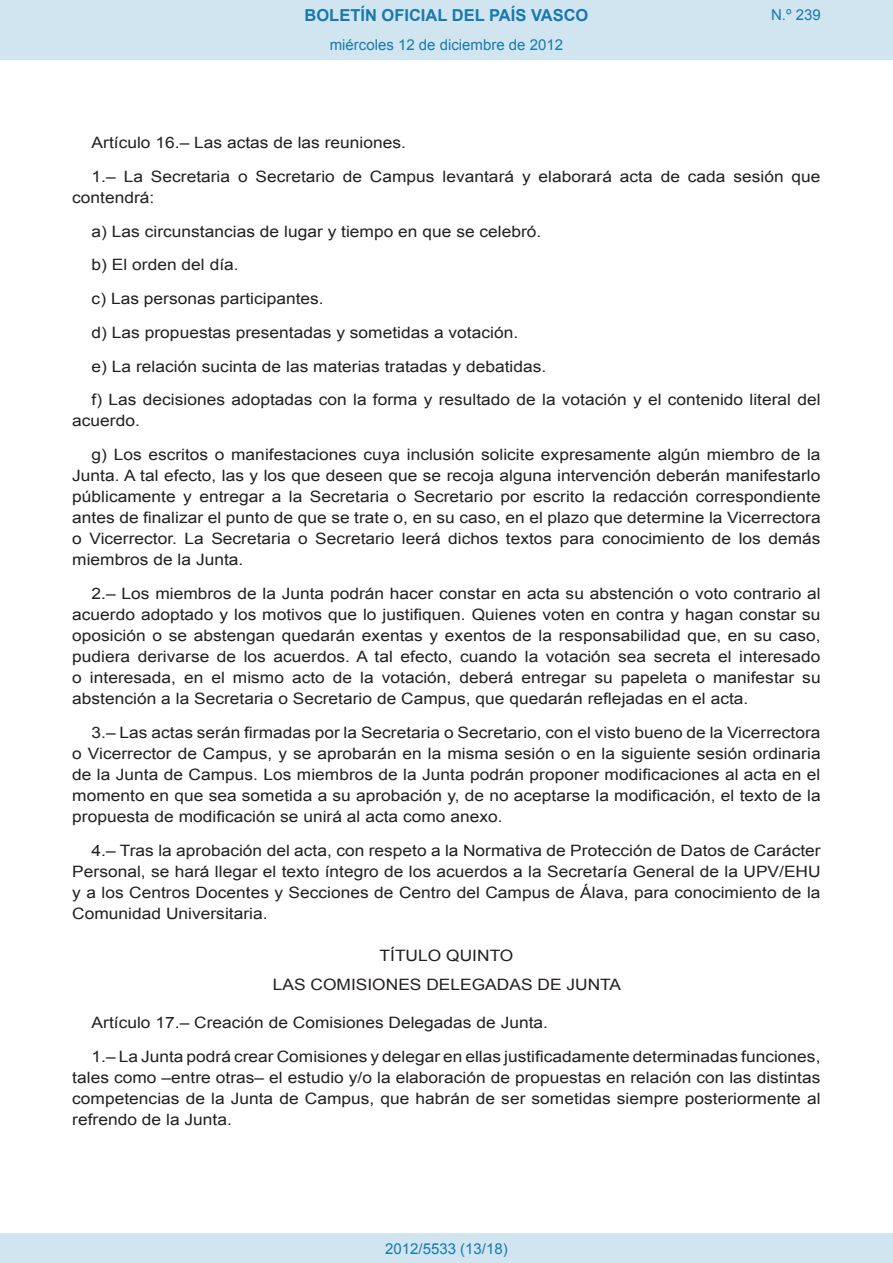
<style>
.page{position:relative;width:893px;height:1263px;background:#fff}
.page>*{position:absolute;margin:0;border:0;box-sizing:border-box;transform-origin:0 0}
.t1{font:700 16.5px "Arial";color:#1879ad}
.BOPVDetalle{font:15.6px/21px "Arial";color:#231f20;text-align:justify;scale:1.11 1}
.BOPVClave{font:15.6px "Arial";color:#231f20;scale:1.11 1}
.BOPVClaveSin{font:15.6px "Arial";color:#231f20;scale:1.11 1}
.Paginacion_Centro{font:15px "Arial";color:#1879ad}
</style>
<div class="page">
<div style="left:0;top:0;width:893px;height:60px;background:#d0e5f0"></div>
<div style="left:0;top:1233px;width:893px;height:30px;background:#d0e5f0"></div>
<p class="t1" style="left:305px;top:4px;width:285px">BOLETÍN OFICIAL DEL PAÍS VASCO</p>
<p class="Paginacion_Centro" style="left:330px;top:35px;width:235px">miércoles 12 de diciembre de 2012</p>
<p class="Paginacion_Centro" style="left:771px;top:5px;width:51px">N.º 239</p>
<p class="BOPVDetalle" style="left:92px;top:132px;width:285px">Artículo 16.– Las actas de las reuniones.</p>
<p class="BOPVDetalle" style="left:72px;top:166px;width:676px;text-indent:19px">1.– La Secretaria o Secretario de Campus levantará y elaborará acta de cada sesión que contendrá:</p>
<p class="BOPVDetalle" style="left:92px;top:221px;width:407px">a) Las circunstancias de lugar y tiempo en que se celebró.</p>
<p class="BOPVDetalle" style="left:92px;top:255px;width:134px">b) El orden del día.</p>
<p class="BOPVDetalle" style="left:92px;top:288px;width:211px">c) Las personas participantes.</p>
<p class="BOPVDetalle" style="left:92px;top:322px;width:386px">d) Las propuestas presentadas y sometidas a votación.</p>
<p class="BOPVDetalle" style="left:92px;top:356px;width:411px">e) La relación sucinta de las materias tratadas y debatidas.</p>
<p class="BOPVDetalle" style="left:72px;top:390px;width:676px;text-indent:19px">f) Las decisiones adoptadas con la forma y resultado de la votación y el contenido literal del acuerdo.</p>
<p class="BOPVDetalle" style="left:72px;top:444px;width:676px;text-indent:19px">g) Los escritos o manifestaciones cuya inclusión solicite expresamente algún miembro de la Junta. A tal efecto, las y los que deseen que se recoja alguna intervención deberán manifestarlo públicamente y entregar a la Secretaria o Secretario por escrito la redacción correspondiente antes de finalizar el punto de que se trate o, en su caso, en el plazo que determine la Vicerrectora o Vicerrector. La Secretaria o Secretario leerá dichos textos para conocimiento de los demás miembros de la Junta.</p>
<p class="BOPVDetalle" style="left:72px;top:583px;width:676px;text-indent:19px">2.– Los miembros de la Junta podrán hacer constar en acta su abstención o voto contrario al acuerdo adoptado y los motivos que lo justifiquen. Quienes voten en contra y hagan constar su oposición o se abstengan quedarán exentas y exentos de la responsabilidad que, en su caso, pudiera derivarse de los acuerdos. A tal efecto, cuando la votación sea secreta el interesado o interesada, en el mismo acto de la votación, deberá entregar su papeleta o manifestar su abstención a la Secretaria o Secretario de Campus, que quedarán reflejadas en el acta.</p>
<p class="BOPVDetalle" style="left:72px;top:722px;width:676px;text-indent:19px">3.– Las actas serán firmadas por la Secretaria o Secretario, con el visto bueno de la Vicerrectora o Vicerrector de Campus, y se aprobarán en la misma sesión o en la siguiente sesión ordinaria de la Junta de Campus. Los miembros de la Junta podrán proponer modificaciones al acta en el momento en que sea sometida a su aprobación y, de no aceptarse la modificación, el texto de la propuesta de modificación se unirá al acta como anexo.</p>
<p class="BOPVDetalle" style="left:72px;top:840px;width:676px;text-indent:19px">4.– Tras la aprobación del acta, con respeto a la Normativa de Protección de Datos de Carácter Personal, se hará llegar el texto íntegro de los acuerdos a la Secretaría General de la UPV/EHU y a los Centros Docentes y Secciones de Centro del Campus de Álava, para conocimiento de la Comunidad Universitaria.</p>
<p class="BOPVClaveSin" style="left:380px;top:945px;width:122px">TÍTULO QUINTO</p>
<p class="BOPVClave" style="left:273px;top:974px;width:315px">LAS COMISIONES DELEGADAS DE JUNTA</p>
<p class="BOPVDetalle" style="left:92px;top:1012px;width:413px">Artículo 17.– Creación de Comisiones Delegadas de Junta.</p>
<p class="BOPVDetalle" style="left:72px;top:1046px;width:676px;text-indent:19px">1.– La Junta podrá crear Comisiones y delegar en ellas justificadamente determinadas funciones, tales como –entre otras– el estudio y/o la elaboración de propuestas en relación con las distintas competencias de la Junta de Campus, que habrán de ser sometidas siempre posteriormente al refrendo de la Junta.</p>
<p class="Paginacion_Centro" style="left:385px;top:1238px;width:124px">2012/5533 (13/18)</p>
</div>
